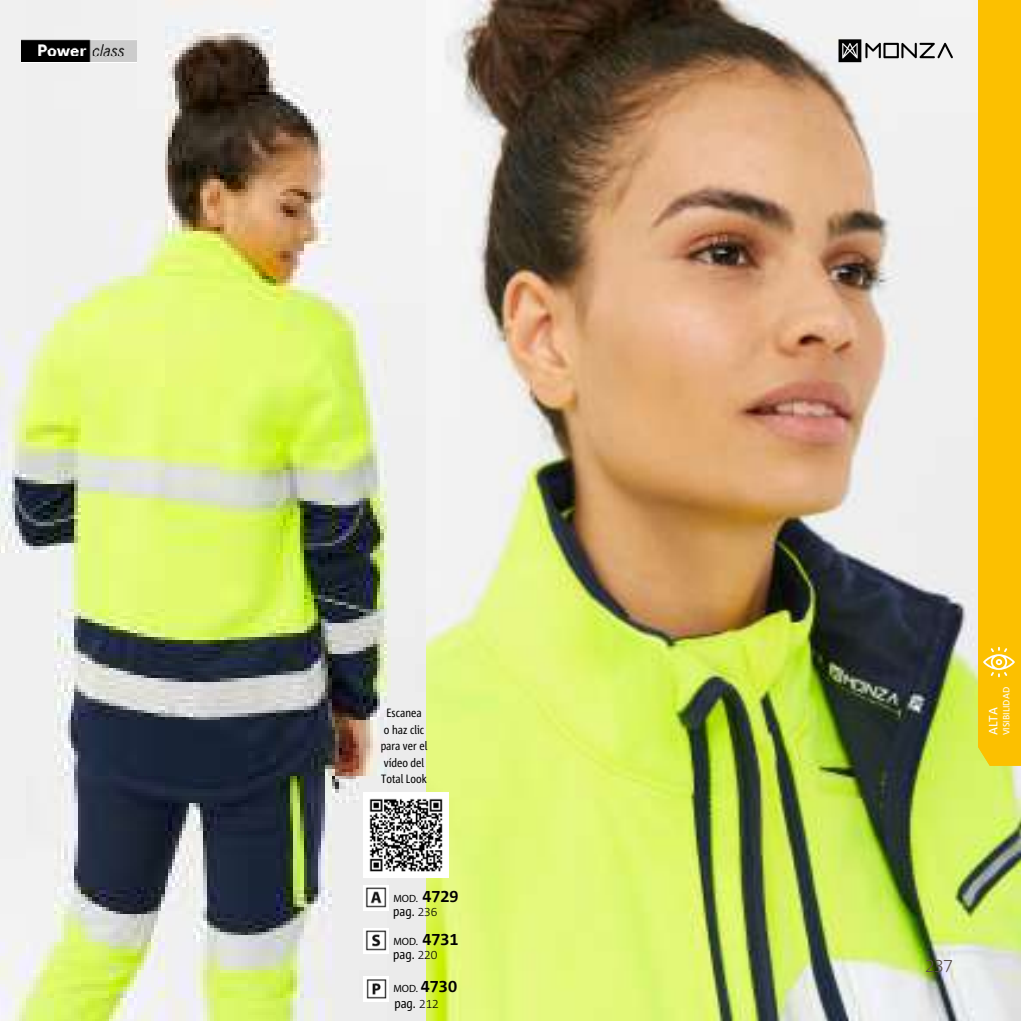
<style>
.page{position:relative;width:1021px;height:1021px;background:#fff}
.page>*{position:absolute;margin:0;border:0;box-sizing:border-box;transform-origin:0 0}
.t1{font:18px "Corpid";color:#5a4f4a}
.t2{font:13.5px "Corpid Cd";color:#000}
.t3{font:12px/16.5px "Corpid Cd Bold";color:#000;text-align:center}
.t4{font:12px "Corpid";color:#fff}
.t5{font:10.5px "Myriad Pro";color:#000}
.t6{font:9px "Corpid";color:#fff}
.s1{font-family:"Corpid Caps";font-weight:700;font-size:16.5px}
.s2{font-family:"Corpid Caps";font-weight:300;font-size:12px}
.s3{font-family:"Corpid Caps";font-weight:300}
</style>
<div class="page">
<img style="left:425px;top:0;width:595px;height:1020px">
<svg style="left:838px;top:39px;width:115px;height:23px"></svg>
<img style="left:0;top:0;width:425px;height:1020px">
<div style="left:978px;top:0;width:42px;height:747px;background:#fcc000"></div>
<svg style="left:978px;top:747px;width:42px;height:18px"></svg>
<svg style="left:983px;top:647px;width:31px;height:30px"></svg>
<img style="left:22px;top:39px;width:114px;height:24px">
<img style="left:363px;top:928px;width:26px;height:25px">
<img style="left:363px;top:885px;width:26px;height:25px">
<img style="left:363px;top:976px;width:26px;height:25px">
<img style="left:363px;top:792px;width:85px;height:85px">
<p class="t3" style="left:380px;top:704px;width:48px">Escanea<br>o haz clic para ver el vídeo del<br>Total Look</p>
<p class="t5" style="left:393px;top:891px;width:67px">MOD. <span class="s1">4729</span></p>
<p class="t2" style="left:393px;top:904px;width:46px">pag. <span class="s2">236</span></p>
<p class="t5" style="left:393px;top:934px;width:67px">MOD. <span class="s1">4731</span></p>
<p class="t2" style="left:393px;top:946px;width:46px">pag. <span class="s2">220</span></p>
<p class="t5" style="left:393px;top:982px;width:65px">MOD. <span class="s1">4730</span></p>
<p class="t2" style="left:394px;top:996px;width:46px">pag. <span class="s2">212</span></p>
<p class="t6" style="left:1001px;top:735px;width:50px;rotate:-90deg">VISIBILIDAD</p>
<p class="t4" style="left:987px;top:735px;width:29px;rotate:-90deg">ALTA</p>
<h1 class="t1" style="left:925px;top:955px;width:29px">237<span class="s3">37</span></h1>
</div>
